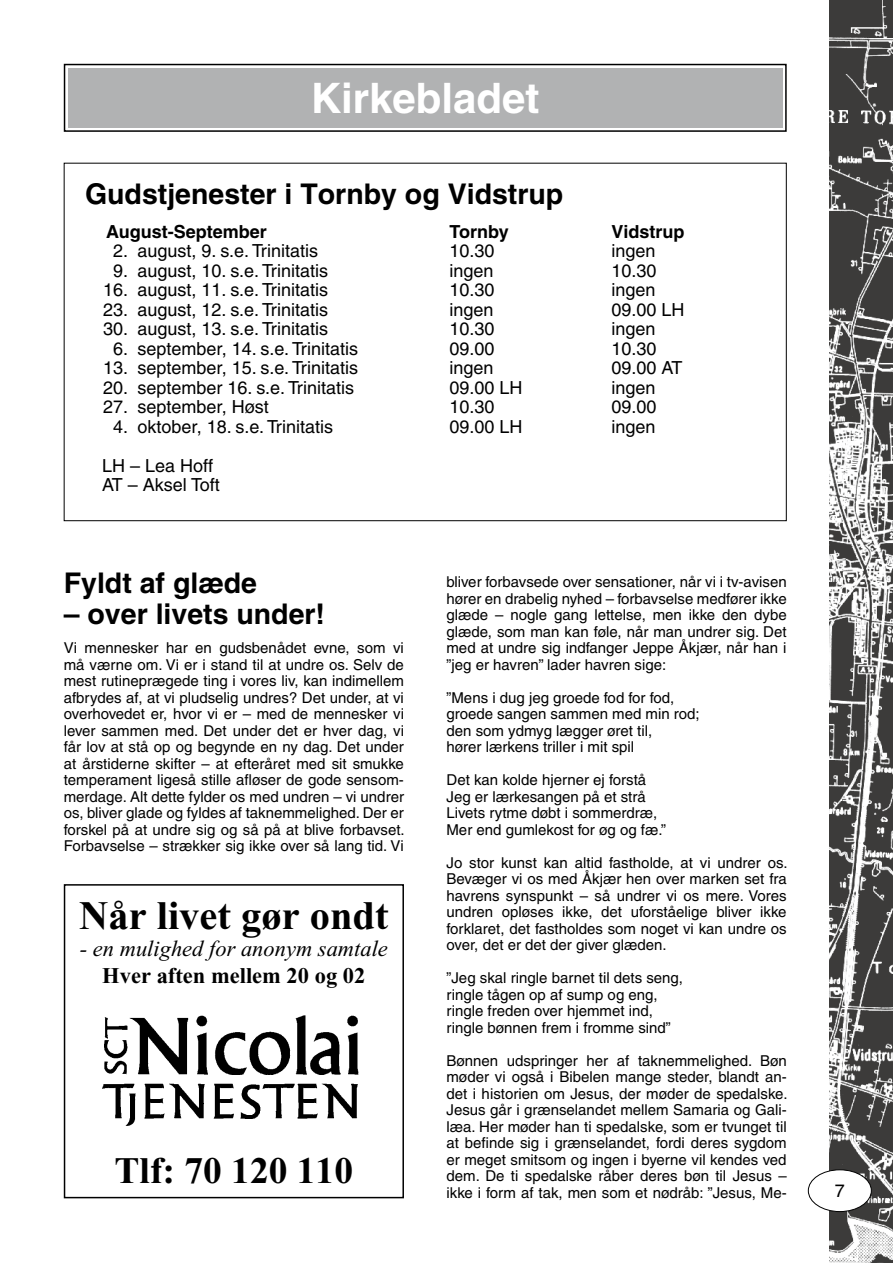
<style>
.page{position:relative;width:893px;height:1263px;background:#fff}
.page>*{position:absolute;margin:0;border:0;box-sizing:border-box;transform-origin:0 0}
.t1{font:700 42px "Helvetica";color:#fff}
.t2{font:700 40.5px "Times";color:#000}
.t3{font:700 37.5px "Times";color:#000}
.t4{font:700 28.5px "Helvetica";color:#000}
.t5{font:italic 22.5px "Times";color:#000}
.t6{font:700 22.5px "Times";color:#000}
.t7{font:18px/19.5px "Helvetica";color:#000}
.t8{font:700 18px "Helvetica";color:#000}
.t9{font:15px/16.5px "Helvetica";color:#000;text-align:justify}
</style>
<div class="page">
<img style="left:829px;top:0;width:64px;height:1263px">
<div style="left:808px;top:1170px;width:63px;height:41px;background:#fff;border-radius:50%"></div>
<div style="left:808px;top:1169px;width:64px;height:43px;border:1px solid #000;border-radius:50%"></div>
<div style="left:64px;top:64px;width:723px;height:68px;border:2px solid #000"></div>
<div style="left:68px;top:68px;width:714px;height:60px;background:#b1b2b3"></div>
<img style="left:102px;top:1015px;width:257px;height:111px">
<div style="left:64px;top:884px;width:340px;height:314px;border:2px solid #000"></div>
<h1 class="t1" style="left:311px;top:72px;width:230px">Kirkebladet</h1>
<h3 class="t4" style="left:85px;top:177px;width:480px">Gudstjenester i Tornby og Vidstrup</h3>
<p class="t8" style="left:106px;top:221px;width:162px">August-September</p>
<p class="t8" style="left:450px;top:221px;width:61px">Tornby</p>
<p class="t8" style="left:612px;top:221px;width:75px">Vidstrup</p>
<p class="t7" style="left:113px;top:241px;width:207px">2. august, 9. s.e. Trinitatis</p>
<p class="t7" style="left:450px;top:241px;width:47px">10.30</p>
<p class="t7" style="left:612px;top:241px;width:46px">ingen</p>
<p class="t7" style="left:113px;top:261px;width:217px">9. august, 10. s.e. Trinitatis</p>
<p class="t7" style="left:450px;top:261px;width:46px">ingen</p>
<p class="t7" style="left:612px;top:261px;width:47px">10.30</p>
<p class="t7" style="left:103px;top:280px;width:227px">16. august, 11. s.e. Trinitatis</p>
<p class="t7" style="left:450px;top:280px;width:47px">10.30</p>
<p class="t7" style="left:612px;top:280px;width:46px">ingen</p>
<p class="t7" style="left:103px;top:300px;width:227px">23. august, 12. s.e. Trinitatis</p>
<p class="t7" style="left:450px;top:300px;width:46px">ingen</p>
<p class="t7" style="left:612px;top:300px;width:75px">09.00 LH</p>
<p class="t7" style="left:103px;top:319px;width:227px">30. august, 13. s.e. Trinitatis</p>
<p class="t7" style="left:450px;top:319px;width:47px">10.30</p>
<p class="t7" style="left:612px;top:319px;width:46px">ingen</p>
<p class="t7" style="left:113px;top:339px;width:247px">6. september, 14. s.e. Trinitatis</p>
<p class="t7" style="left:450px;top:339px;width:47px">09.00</p>
<p class="t7" style="left:612px;top:339px;width:47px">10.30</p>
<p class="t7" style="left:103px;top:358px;width:257px">13. september, 15. s.e. Trinitatis</p>
<p class="t7" style="left:450px;top:358px;width:46px">ingen</p>
<p class="t7" style="left:612px;top:358px;width:72px">09.00 AT</p>
<p class="t7" style="left:103px;top:378px;width:253px">20. september 16. s.e. Trinitatis</p>
<p class="t7" style="left:450px;top:378px;width:75px">09.00 LH</p>
<p class="t7" style="left:612px;top:378px;width:46px">ingen</p>
<p class="t7" style="left:103px;top:397px;width:167px">27. september, Høst</p>
<p class="t7" style="left:450px;top:397px;width:47px">10.30</p>
<p class="t7" style="left:612px;top:397px;width:47px">09.00</p>
<p class="t7" style="left:113px;top:417px;width:222px">4. oktober, 18. s.e. Trinitatis</p>
<p class="t7" style="left:450px;top:417px;width:75px">09.00 LH</p>
<p class="t7" style="left:612px;top:417px;width:46px">ingen</p>
<p class="t7" style="left:102px;top:456px;width:119px">LH – Lea Hoff<br>AT – Aksel Toft</p>
<h3 class="t4" style="left:64px;top:565px;width:195px">Fyldt af glæde</h3>
<h3 class="t4" style="left:64px;top:596px;width:263px">– over livets under!</h3>
<p class="t9" style="left:64px;top:639px;width:342px">Vi mennesker har en gudsbenådet evne, som vi må værne om. Vi er i stand til at undre os. Selv de mest rutineprægede ting i vores liv, kan indimellem afbrydes af, at vi pludselig undres? Det under, at vi overhovedet er, hvor vi er – med de mennesker vi lever sammen med. Det under det er hver dag, vi får lov at stå op og begynde en ny dag. Det under at årstiderne skifter – at efteråret med sit smukke temperament ligeså stille afløser de gode sensom&shy;merdage. Alt dette fylder os med undren – vi undrer os, bliver glade og fyldes af taknemmelighed. Der er forskel på at undre sig og så på at blive forbavset.<br>Forbavselse – strækker sig ikke over så lang tid. Vi</p>
<h2 class="t2" style="left:79px;top:892px;width:311px">Når livet gør ondt</h2>
<h3 class="t5" style="left:80px;top:936px;width:310px">- en mulighed for anonym samtale</h3>
<h3 class="t6" style="left:102px;top:962px;width:265px">Hver aften mellem 20 og 02</h3>
<h3 class="t3" style="left:115px;top:1149px;width:240px">Tlf: 70 120 110</h3>
<p class="t9" style="left:446px;top:573px;width:342px">bliver forbavsede over sensationer, når vi i tv-avisen hører en drabelig nyhed – forbavselse medfører ikke glæde – nogle gang lettelse, men ikke den dybe glæde, som man kan føle, når man undrer sig. Det med at undre sig indfanger Jeppe Åkjær, når han i ”jeg er havren” lader havren sige:</p>
<p class="t9" style="left:446px;top:689px;width:255px;text-align:left">”Mens i dug jeg groede fod for fod, groede sangen sammen med min rod; den som ydmyg lægger øret til,<br>hører lærkens triller i mit spil</p>
<p class="t9" style="left:446px;top:771px;width:221px;text-align:left">Det kan kolde hjerner ej forstå<br>Jeg er lærkesangen på et strå<br>Livets rytme døbt i sommerdræ,<br>Mer end gumlekost for øg og fæ.”</p>
<p class="t9" style="left:446px;top:854px;width:343px">Jo stor kunst kan altid fastholde, at vi undrer os.<br>Bevæger vi os med Åkjær hen over marken set fra havrens synspunkt – så undrer vi os mere. Vores undren opløses ikke, det uforståelige bliver ikke forklaret, det fastholdes som noget vi kan undre os over, det er det der giver glæden.</p>
<p class="t9" style="left:446px;top:969px;width:238px;text-align:left">”Jeg skal ringle barnet til dets seng, ringle tågen op af sump og eng, ringle freden over hjemmet ind, ringle bønnen frem i fromme sind”</p>
<p class="t9" style="left:446px;top:1052px;width:343px">Bønnen udspringer her af taknemmelighed. Bøn møder vi også i Bibelen mange steder, blandt an&shy;det i historien om Jesus, der møder de spedalske.<br>Jesus går i grænselandet mellem Samaria og Gali&shy;læa. Her møder han ti spedalske, som er tvunget til at befinde sig i grænselandet, fordi deres sygdom er meget smitsom og ingen i byerne vil kendes ved dem. De ti spedalske råber deres bøn til Jesus – ikke i form af tak, men som et nødråb: ”Jesus, Me-</p>
<p class="t7" style="left:835px;top:1180px;width:12px">7</p>
</div>
